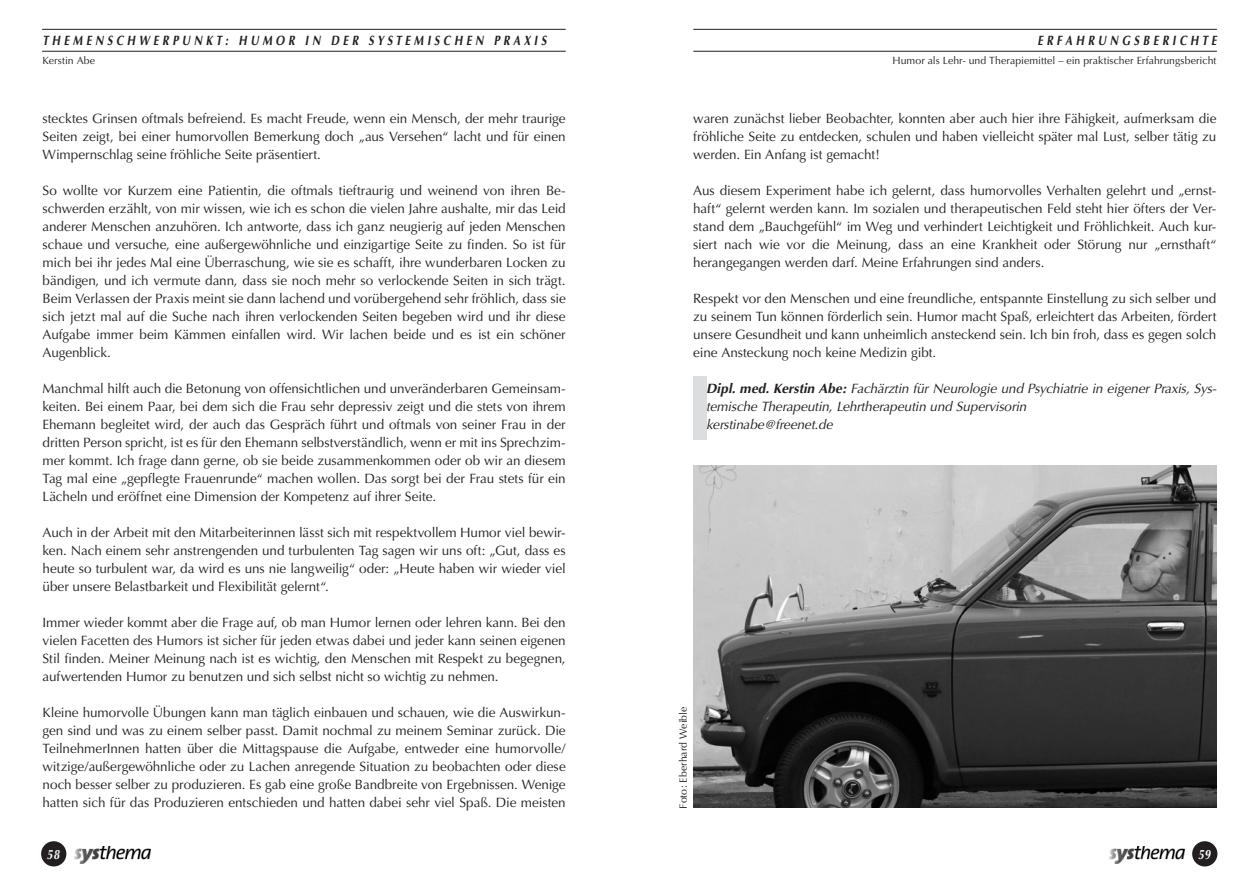
<style>
.page{position:relative;width:1259px;height:893px;background:#fff}
.page>*{position:absolute;margin:0;border:0;box-sizing:border-box;transform-origin:0 0}
.t1{font:13.5px/18px "Optima";letter-spacing:-.005em;color:#231f20;text-align:justify}
.t2{font:italic 13.5px/18px "Optima";letter-spacing:-.01em;color:#231f20}
.t3{font:italic 700 13.5px "Optima";letter-spacing:.33em;color:#231f20;scale:.8 1}
.t4{font:italic 700 13.5px "Optima";color:#fff;scale:.8 1}
.t5{font:10.5px "Optima";letter-spacing:.005em;color:#231f20}
.s1{font-weight:700}
</style>
<div class="page">
<hr style="left:42px;top:29px;width:524px;height:1px;background:#231f20">
<hr style="left:42px;top:51px;width:524px;height:1px;background:#231f20">
<hr style="left:693px;top:29px;width:523px;height:1px;background:#231f20">
<hr style="left:693px;top:51px;width:523px;height:1px;background:#231f20">
<img style="left:74px;top:846px;width:76px;height:18px">
<div style="left:41px;top:841px;width:25px;height:25px;background:#231f20;border-radius:50%"></div>
<img style="left:1109px;top:846px;width:76px;height:18px">
<div style="left:1192px;top:841px;width:25px;height:25px;background:#231f20;border-radius:50%"></div>
<div style="left:693px;top:376px;width:14px;height:64px;background:#dcdddf"></div>
<img style="left:693px;top:466px;width:523px;height:342px">
<p class="t3" style="left:43px;top:32px;width:631px">THEMENSCHWERPUNKT: HUMOR IN DER SYSTEMISCHEN PRAXIS</p>
<p class="t3" style="left:1037px;top:33px;width:225px">ERFAHRUNGSBERICHTE</p>
<p class="t5" style="left:892px;top:55px;width:325px">Humor als Lehr- und Therapiemittel – ein praktischer Erfahrungsbericht</p>
<p class="t5" style="left:43px;top:55px;width:54px">Kerstin Abe</p>
<p class="t1" style="left:43px;top:110px;width:525px">stecktes Grinsen oftmals befreiend. Es macht Freude, wenn ein Mensch, der mehr traurige Seiten zeigt, bei einer humorvollen Bemerkung doch „aus Versehen“ lacht und für einen Wimpernschlag seine fröhliche Seite präsentiert.</p>
<p class="t1" style="left:43px;top:182px;width:525px">So wollte vor Kurzem eine Patientin, die oftmals tieftraurig und weinend von ihren Be&shy;schwerden erzählt, von mir wissen, wie ich es schon die vielen Jahre aushalte, mir das Leid anderer Menschen anzuhören. Ich antworte, dass ich ganz neugierig auf jeden Menschen schaue und versuche, eine außergewöhnliche und einzigartige Seite zu finden. So ist für mich bei ihr jedes Mal eine Überraschung, wie sie es schafft, ihre wunderbaren Locken zu bändigen, und ich vermute dann, dass sie noch mehr so verlockende Seiten in sich trägt.<br>Beim Verlassen der Praxis meint sie dann lachend und vorübergehend sehr fröhlich, dass sie sich jetzt mal auf die Suche nach ihren verlockenden Seiten begeben wird und ihr diese Aufgabe immer beim Kämmen einfallen wird. Wir lachen beide und es ist ein schöner Augenblick.</p>
<p class="t1" style="left:43px;top:380px;width:525px">Manchmal hilft auch die Betonung von offensichtlichen und unveränderbaren Gemeinsam&shy;keiten. Bei einem Paar, bei dem sich die Frau sehr depressiv zeigt und die stets von ihrem Ehemann begleitet wird, der auch das Gespräch führt und oftmals von seiner Frau in der dritten Person spricht, ist es für den Ehemann selbstverständlich, wenn er mit ins Sprechzim&shy;mer kommt. Ich frage dann gerne, ob sie beide zusammenkommen oder ob wir an diesem Tag mal eine „gepflegte Frauenrunde“ machen wollen. Das sorgt bei der Frau stets für ein Lächeln und eröffnet eine Dimension der Kompetenz auf ihrer Seite.</p>
<p class="t1" style="left:43px;top:524px;width:525px">Auch in der Arbeit mit den Mitarbeiterinnen lässt sich mit respektvollem Humor viel bewir&shy;ken. Nach einem sehr anstrengenden und turbulenten Tag sagen wir uns oft: „Gut, dass es heute so turbulent war, da wird es uns nie langweilig“ oder: „Heute haben wir wieder viel über unsere Belastbarkeit und Flexibilität gelernt“.</p>
<p class="t1" style="left:43px;top:614px;width:525px">Immer wieder kommt aber die Frage auf, ob man Humor lernen oder lehren kann. Bei den vielen Facetten des Humors ist sicher für jeden etwas dabei und jeder kann seinen eigenen Stil finden. Meiner Meinung nach ist es wichtig, den Menschen mit Respekt zu begegnen, aufwertenden Humor zu benutzen und sich selbst nicht so wichtig zu nehmen.</p>
<p class="t1" style="left:43px;top:704px;width:525px">Kleine humorvolle Übungen kann man täglich einbauen und schauen, wie die Auswirkun&shy;gen sind und was zu einem selber passt. Damit nochmal zu meinem Seminar zurück. Die TeilnehmerInnen hatten über die Mittagspause die Aufgabe, entweder eine humorvolle/ witzige/außergewöhnliche oder zu Lachen anregende Situation zu beobachten oder diese noch besser selber zu produzieren. Es gab eine große Bandbreite von Ergebnissen. Wenige hatten sich für das Produzieren entschieden und hatten dabei sehr viel Spaß. Die meisten</p>
<p class="t1" style="left:693px;top:110px;width:525px">waren zunächst lieber Beobachter, konnten aber auch hier ihre Fähigkeit, aufmerksam die fröhliche Seite zu entdecken, schulen und haben vielleicht später mal Lust, selber tätig zu werden. Ein Anfang ist gemacht!</p>
<p class="t1" style="left:693px;top:182px;width:524px">Aus diesem Experiment habe ich gelernt, dass humorvolles Verhalten gelehrt und „ernst&shy;haft“ gelernt werden kann. Im sozialen und therapeutischen Feld steht hier öfters der Ver&shy;stand dem „Bauchgefühl“ im Weg und verhindert Leichtigkeit und Fröhlichkeit. Auch kur&shy;siert nach wie vor die Meinung, dass an eine Krankheit oder Störung nur „ernsthaft“ herangegangen werden darf. Meine Erfahrungen sind anders.</p>
<p class="t1" style="left:693px;top:290px;width:525px">Respekt vor den Menschen und eine freundliche, entspannte Einstellung zu sich selber und zu seinem Tun können förderlich sein. Humor macht Spaß, erleichtert das Arbeiten, fördert unsere Gesundheit und kann unheimlich ansteckend sein. Ich bin froh, dass es gegen solch eine Ansteckung noch keine Medizin gibt.</p>
<p class="t2" style="left:706px;top:380px;width:512px"><span class="s1">Dipl. med. Kerstin Abe:</span> Fachärztin für Neurologie und Psychiatrie in eigener Praxis, Sys&shy;temische Therapeutin, Lehrtherapeutin und Supervisorin<br>kerstinabe@freenet.de</p>
<p class="t5" style="left:677px;top:809px;width:104px;rotate:-90deg">Foto: Eberhard Weible</p>
<p class="t4" style="left:47px;top:846px;width:17px">58</p>
<p class="t4" style="left:1198px;top:846px;width:17px">59</p>
</div>
